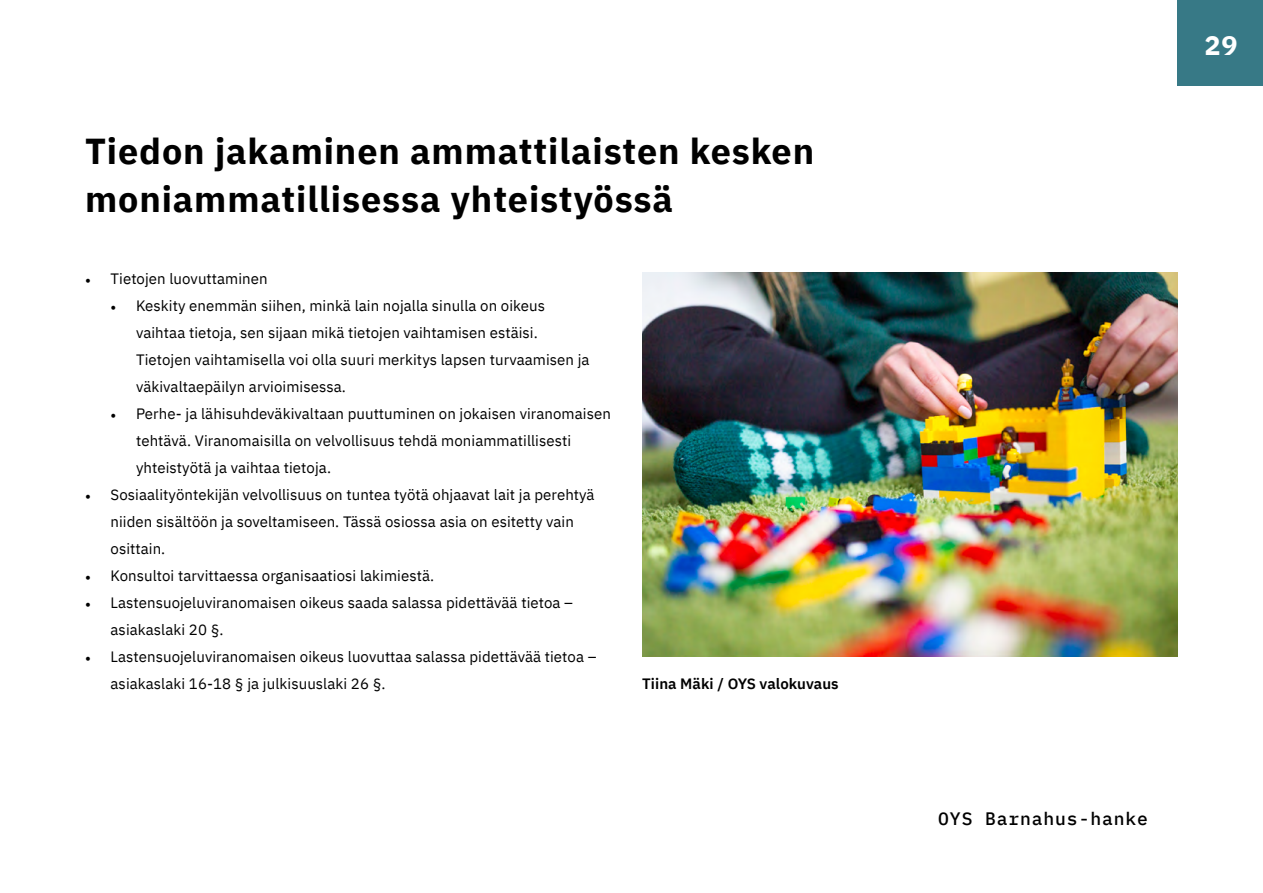
<style>
.page{position:relative;width:1263px;height:893px;background:#fff}
.page>*{position:absolute;margin:0;border:0;box-sizing:border-box;transform-origin:0 0}
.t1{font:700 36px/48px "IBM Plex Sans";letter-spacing:.025em;color:#000}
.t2{font:700 27px "IBM Plex Sans";color:#fff}
.t3{font:500 18px "IBM Plex Mono";letter-spacing:.05em;color:#000}
.t4{font:15px/27px "IBM Plex Sans";letter-spacing:.005em;color:#000}
.t5{font:600 15px "IBM Plex Sans";letter-spacing:.005em;color:#000}
.s1{font-family:"Minion Pro"}
</style>
<div class="page">
<div style="left:1178px;top:0;width:85px;height:85px;background:#377986"></div>
<img style="left:642px;top:272px;width:536px;height:384px">
<h1 class="t1" style="left:85px;top:125px;width:730px">Tiedon jakaminen ammattilaisten kesken moniammatillisessa yhteistyössä</h1>
<p class="t4" style="left:85px;top:264px;width:184px"><span class="s1">•</span> Tietojen luovuttaminen</p>
<p class="t4" style="left:136px;top:291px;width:455px;text-indent:-26px"><span class="s1">•</span> Keskity enemmän siihen, minkä lain nojalla sinulla on oikeus vaihtaa tietoja, sen sijaan mikä tietojen vaihtamisen estäisi.<br>Tietojen vaihtamisella voi olla suuri merkitys lapsen turvaamisen ja väkivaltaepäilyn arvioimisessa.</p>
<p class="t4" style="left:136px;top:399px;width:476px;text-indent:-26px"><span class="s1">•</span> Perhe- ja lähisuhdeväkivaltaan puuttuminen on jokaisen viranomaisen tehtävä. Viranomaisilla on velvollisuus tehdä moniammatillisesti yhteistyötä ja vaihtaa tietoja.</p>
<p class="t4" style="left:111px;top:480px;width:486px;text-indent:-26px"><span class="s1">•</span> Sosiaalityöntekijän velvollisuus on tuntea työtä ohjaavat lait ja perehtyä niiden sisältöön ja soveltamiseen. Tässä osiossa asia on esitetty vain osittain.</p>
<p class="t4" style="left:85px;top:561px;width:351px"><span class="s1">•</span> Konsultoi tarvittaessa organisaatiosi lakimiestä.</p>
<p class="t4" style="left:111px;top:588px;width:464px;text-indent:-26px"><span class="s1">•</span> Lastensuojeluviranomaisen oikeus saada salassa pidettävää tietoa – asiakaslaki 20 §.</p>
<p class="t4" style="left:111px;top:642px;width:487px;text-indent:-26px"><span class="s1">•</span> Lastensuojeluviranomaisen oikeus luovuttaa salassa pidettävää tietoa – asiakaslaki 16-18 § ja julkisuuslaki 26 §.</p>
<p class="t5" style="left:642px;top:672px;width:198px">Tiina Mäki / OYS valokuvaus</p>
<h2 class="t2" style="left:1204px;top:24px;width:35px">29</h2>
<p class="t3" style="left:938px;top:805px;width:211px">OYS Barnahus-hanke</p>
</div>
